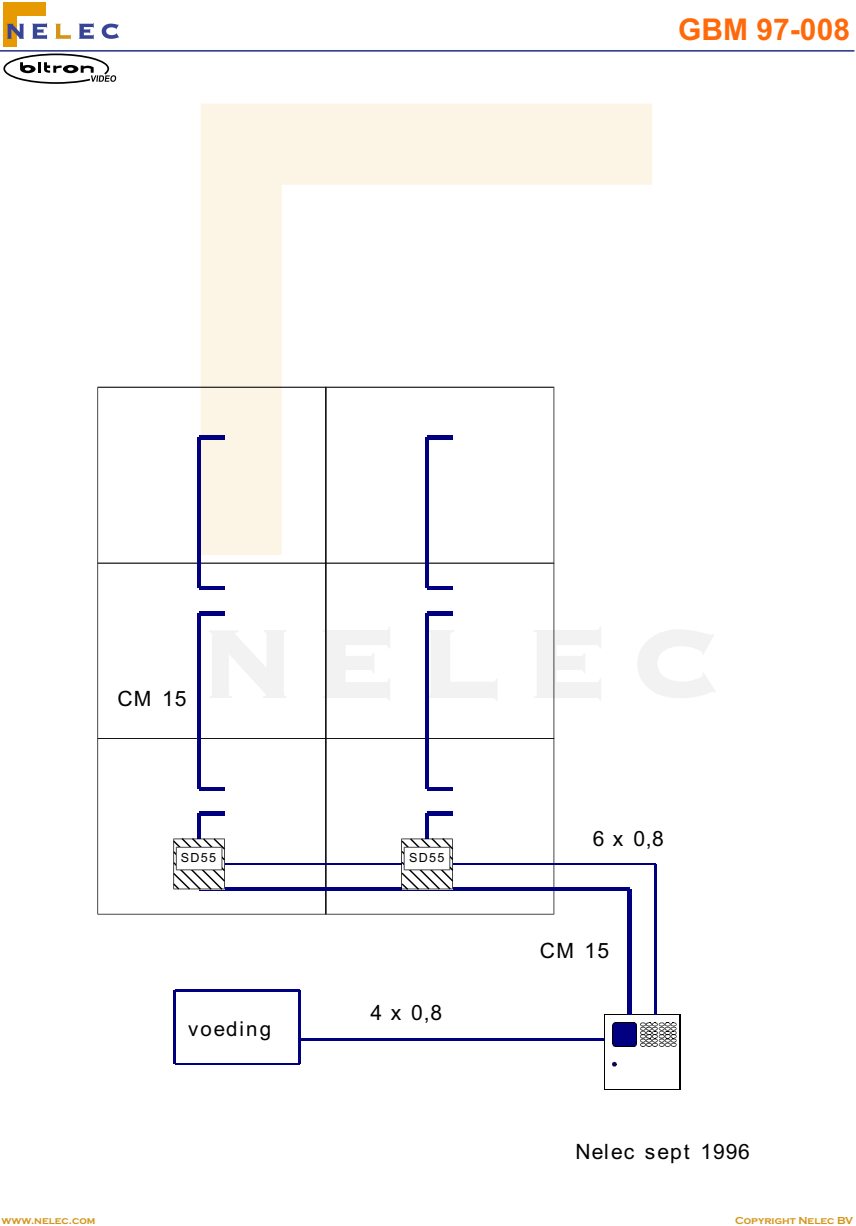
<style>
.page{position:relative;width:856px;height:1226px;background:#fff}
.page>*{position:absolute;margin:0;border:0;box-sizing:border-box;transform-origin:0 0}
.t1{font:700 30px "Arial";color:#ff690a}
.t2{font:21.15px "Arial";letter-spacing:.045em;color:#000}
.t3{font:20.55px "Arial";letter-spacing:.095em;color:#000}
.t4{font:12.6px "Arial";letter-spacing:.105em;color:#000}
.t5{font:700 10.5px "Copperplate Gothic";color:#d49417}
</style>
<div class="page">
<svg style="left:201px;top:104px;width:451px;height:283px"></svg>
<hr style="left:0;top:50px;width:854px;height:2px;background:#384596">
<div style="left:3px;top:2px;width:14px;height:45px;background:#e69900"></div>
<div style="left:3px;top:2px;width:43px;height:14px;background:#e69900"></div>
<svg style="left:32px;top:23px;width:15px;height:16px"></svg>
<svg style="left:55px;top:24px;width:16px;height:16px"></svg>
<svg style="left:79px;top:23px;width:15px;height:16px"></svg>
<svg style="left:102px;top:23px;width:17px;height:16px"></svg>
<svg style="left:7px;top:24px;width:17px;height:15px"></svg>
<svg style="left:638px;top:630px;width:78px;height:68px"></svg>
<svg style="left:3px;top:54px;width:113px;height:30px"></svg>
<hr style="left:604px;top:1015px;width:1px;height:75px;background:#000">
<hr style="left:605px;top:1089px;width:75px;height:1px;background:#000">
<hr style="left:680px;top:1015px;width:1px;height:75px;background:#000">
<hr style="left:605px;top:1014px;width:75px;height:1px;background:#000">
<svg style="left:612px;top:1022px;width:65px;height:25px"></svg>
<svg style="left:612px;top:1062px;width:5px;height:5px"></svg>
<hr style="left:174px;top:990px;width:2px;height:74px;background:#000080">
<hr style="left:175px;top:1063px;width:124px;height:2px;background:#000080">
<hr style="left:298px;top:990px;width:2px;height:74px;background:#000080">
<hr style="left:175px;top:989px;width:124px;height:2px;background:#000080">
<hr style="left:199px;top:887px;width:431px;height:4px;background:#000080">
<hr style="left:628px;top:889px;width:4px;height:126px;background:#000080">
<hr style="left:199px;top:863px;width:456px;height:2px;background:#000080">
<svg style="left:97px;top:387px;width:504px;height:528px"></svg>
<hr style="left:654px;top:864px;width:2px;height:151px;background:#000080">
<hr style="left:300px;top:1039px;width:304px;height:2px;background:#000080">
<h1 class="t1" style="left:678px;top:18px;width:173px">GBM 97-008</h1>
<p class="t2" style="left:118px;top:691px;width:71px">CM 15</p>
<p class="t4" style="left:181px;top:853px;width:37px">SD55</p>
<p class="t4" style="left:409px;top:853px;width:37px">SD55</p>
<p class="t3" style="left:188px;top:1021px;width:85px">voeding</p>
<p class="t2" style="left:370px;top:1004px;width:73px">4 x 0,8</p>
<p class="t2" style="left:593px;top:830px;width:73px">6 x 0,8</p>
<p class="t2" style="left:540px;top:943px;width:71px">CM 15</p>
<p class="t2" style="left:575px;top:1143px;width:176px">Nelec sept 1996</p>
<p class="t5" style="left:1px;top:1214px;width:96px">www.nelec.com</p>
<p class="t5" style="left:735px;top:1214px;width:120px">Copyright Nelec BV</p>
</div>
